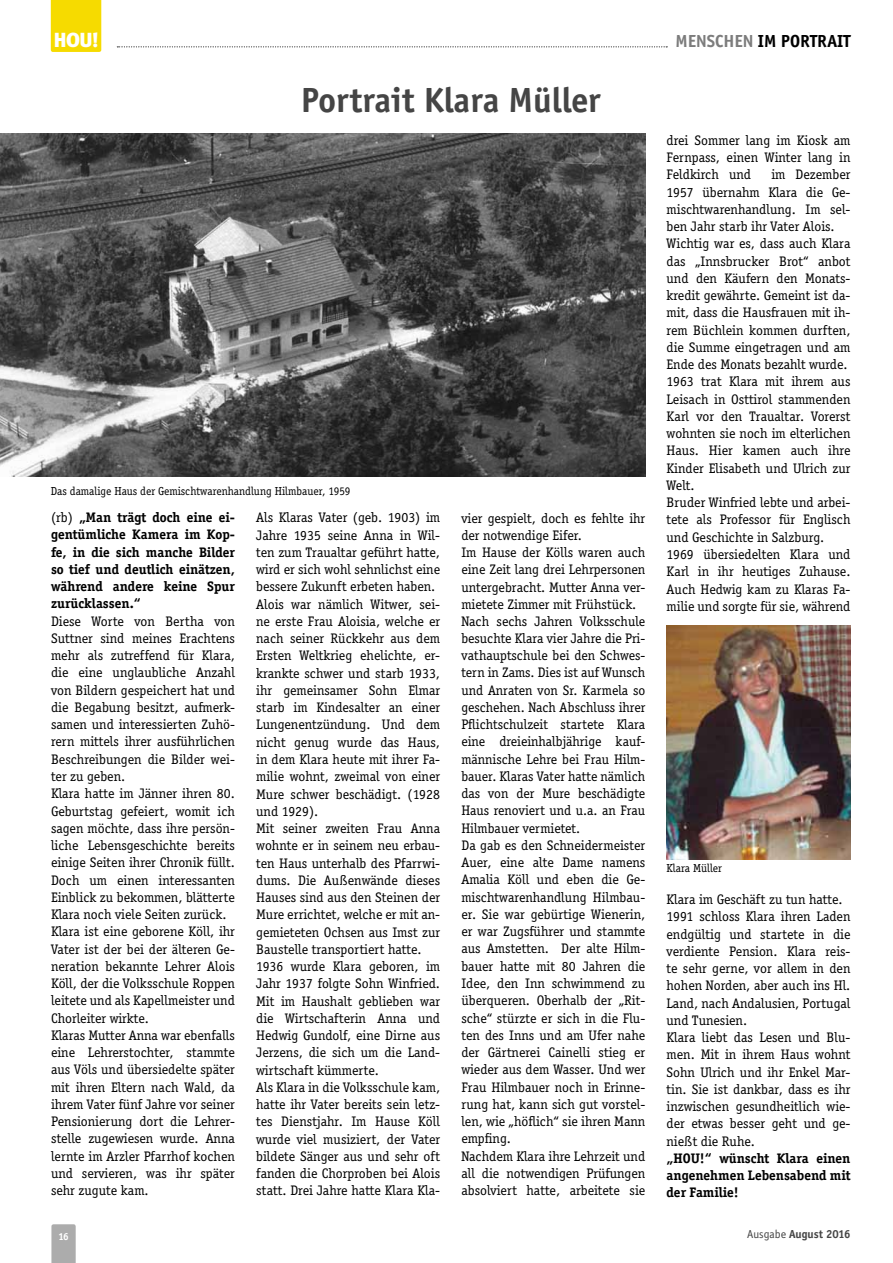
<style>
.page{position:relative;width:893px;height:1263px;background:#fff}
.page>*{position:absolute;margin:0;border:0;box-sizing:border-box;transform-origin:0 0}
.t1{font:700 36px "Officina Sans";color:#454545}
.t2{font:900 20.4px "Meta Plus";color:#fff}
.t3{font:700 18px "Officina Sans";color:#000}
.t4{font:700 18px "Officina Sans";color:#7c7c7c}
.t5{font:14.25px/17.2px "Officina Serif";color:#000}
.t6{font:700 14.25px/17.2px "Officina Serif";color:#000;text-align:justify}
.t7{font:12px "Officina Serif";color:#000}
.t8{font:700 12px "Officina Sans";color:#454545}
.t9{font:700 10.5px "Officina Sans";color:#fff}
.s1{color:#7c7c7c}
.s2{font-weight:400}
</style>
<div class="page">
<svg style="left:51px;top:1224px;width:25px;height:39px"></svg>
<div style="left:51px;top:0;width:50px;height:52px;background:#f6db00"></div>
<img style="left:0;top:134px;width:645px;height:342px">
<svg style="left:117px;top:46px;width:550px;height:1px"></svg>
<img style="left:666px;top:625px;width:184px;height:234px">
<h2 class="t2" style="left:53px;top:28px;width:47px">HOU!</h2>
<p class="t4" style="left:675px;top:30px;width:11px">mensch</p>
<p class="t3" style="left:734px;top:30px;width:118px"><span class="s1">EN</span> im PORTRAIT</p>
<h1 class="t1" style="left:301px;top:78px;width:301px">Portrait Klara Müller</h1>
<p class="t7" style="left:51px;top:485px;width:301px">Das damalige Haus der Gemischtwarenhandlung Hilmbauer, 1959</p>
<p class="t6" style="left:51px;top:509px;width:185px"><span class="s2">(rb)</span> „Man trägt doch eine ei&shy;gentümliche Kamera im Kop&shy;fe, in die sich manche Bilder so tief und deutlich einätzen, während andere keine Spur zurücklassen.“</p>
<p class="t5" style="left:51px;top:612px;width:185px">Diese Worte von Bertha von<br>Suttner sind meines Erachtens mehr als zutreffend für Klara, die eine unglaubliche Anzahl von Bildern gespeichert hat und die Begabung besitzt, aufmerk&shy;samen und interessierten Zuhö&shy;rern mittels ihrer ausführlichen<br>Beschreibungen die Bilder wei&shy;ter zu geben.<br>Klara hatte im Jänner ihren 80.<br>Geburtstag gefeiert, womit ich sagen möchte, dass ihre persön&shy;liche Lebensgeschichte bereits einige Seiten ihrer Chronik füllt.<br>Doch um einen interessanten<br>Einblick zu bekommen, blätterte<br>Klara noch viele Seiten zurück.<br>Klara ist eine geborene Köll, ihr<br>Vater ist der bei der älteren Ge&shy;neration bekannte Lehrer Alois<br>Köll, der die Volksschule Roppen leitete und als Kapellmeister und<br>Chorleiter wirkte.<br>Klaras Mutter Anna war ebenfalls eine Lehrerstochter, stammte aus Völs und übersiedelte später mit ihren Eltern nach Wald, da ihrem Vater fünf Jahre vor seiner<br>Pensionierung dort die Lehrer&shy;stelle zugewiesen wurde. Anna lernte im Arzler Pfarrhof kochen und servieren, was ihr später sehr zugute kam.</p>
<p class="t5" style="left:256px;top:509px;width:185px">Als Klaras Vater (geb. 1903) im<br>Jahre 1935 seine Anna in Wil&shy;ten zum Traualtar geführt hatte, wird er sich wohl sehnlichst eine bessere Zukunft erbeten haben.<br>Alois war nämlich Witwer, sei&shy;ne erste Frau Aloisia, welche er nach seiner Rückkehr aus dem<br>Ersten Weltkrieg ehelichte, er&shy;krankte schwer und starb 1933, ihr gemeinsamer Sohn Elmar starb im Kindesalter an einer<br>Lungenentzündung. Und dem nicht genug wurde das Haus, in dem Klara heute mit ihrer Fa&shy;milie wohnt, zweimal von einer<br>Mure schwer beschädigt. (1928 und 1929).<br>Mit seiner zweiten Frau Anna wohnte er in seinem neu erbau&shy;ten Haus unterhalb des Pfarrwi&shy;dums. Die Außenwände dieses<br>Hauses sind aus den Steinen der<br>Mure errichtet, welche er mit an&shy;gemieteten Ochsen aus Imst zur<br>Baustelle transportiert hatte.<br>1936 wurde Klara geboren, im<br>Jahr 1937 folgte Sohn Winfried.<br>Mit im Haushalt geblieben war die Wirtschafterin Anna und<br>Hedwig Gundolf, eine Dirne aus<br>Jerzens, die sich um die Land&shy;wirtschaft kümmerte.<br>Als Klara in die Volksschule kam, hatte ihr Vater bereits sein letz&shy;tes Dienstjahr. Im Hause Köll wurde viel musiziert, der Vater bildete Sänger aus und sehr oft fanden die Chorproben bei Alois statt. Drei Jahre hatte Klara Kla-</p>
<p class="t5" style="left:461px;top:509px;width:185px">vier gespielt, doch es fehlte ihr der notwendige Eifer.<br>Im Hause der Kölls waren auch eine Zeit lang drei Lehrpersonen untergebracht. Mutter Anna ver&shy;mietete Zimmer mit Frühstück.<br>Nach sechs Jahren Volksschule besuchte Klara vier Jahre die Pri&shy;vathauptschule bei den Schwes&shy;tern in Zams. Dies ist auf Wunsch und Anraten von Sr. Karmela so geschehen. Nach Abschluss ihrer<br>Pflichtschulzeit startete Klara eine dreieinhalbjährige kauf&shy;männische Lehre bei Frau Hilm&shy;bauer. Klaras Vater hatte nämlich das von der Mure beschädigte<br>Haus renoviert und u.a. an Frau<br>Hilmbauer vermietet.<br>Da gab es den Schneidermeister<br>Auer, eine alte Dame namens<br>Amalia Köll und eben die Ge&shy;mischtwarenhandlung Hilmbau&shy;er. Sie war gebürtige Wienerin, er war Zugsführer und stammte aus Amstetten. Der alte Hilm&shy;bauer hatte mit 80 Jahren die<br>Idee, den Inn schwimmend zu überqueren. Oberhalb der „Rit&shy;sche“ stürzte er sich in die Flu&shy;ten des Inns und am Ufer nahe der Gärtnerei Cainelli stieg er wieder aus dem Wasser. Und wer<br>Frau Hilmbauer noch in Erinne&shy;rung hat, kann sich gut vorstel&shy;len, wie „höflich“ sie ihren Mann empfing.<br>Nachdem Klara ihre Lehrzeit und all die notwendigen Prüfungen absolviert hatte, arbeitete sie</p>
<p class="t5" style="left:666px;top:132px;width:185px;text-align:justify">drei Sommer lang im Kiosk am Fernpass, einen Winter lang in Feldkirch und</p>
<p class="t5" style="left:666px;top:166px;width:185px;text-indent:105px">im Dezember<br>1957 übernahm Klara die Ge&shy;mischtwarenhandlung. Im sel&shy;ben Jahr starb ihr Vater Alois.<br>Wichtig war es, dass auch Klara das „Innsbrucker Brot“ anbot und den Käufern den Monats&shy;kredit gewährte. Gemeint ist da&shy;mit, dass die Hausfrauen mit ih&shy;rem Büchlein kommen durften, die Summe eingetragen und am<br>Ende des Monats bezahlt wurde.<br>1963 trat Klara mit ihrem aus<br>Leisach in Osttirol stammenden<br>Karl vor den Traualtar. Vorerst wohnten sie noch im elterlichen<br>Haus. Hier kamen auch ihre<br>Kinder Elisabeth und Ulrich zur<br>Welt.<br>Bruder Winfried lebte und arbei&shy;tete als Professor für Englisch und Geschichte in Salzburg.<br>1969 übersiedelten Klara und<br>Karl in ihr heutiges Zuhause.<br>Auch Hedwig kam zu Klaras Fa&shy;milie und sorgte für sie, während</p>
<p class="t7" style="left:666px;top:861px;width:57px">Klara Müller</p>
<p class="t5" style="left:666px;top:891px;width:185px">Klara im Geschäft zu tun hatte.<br>1991 schloss Klara ihren Laden endgültig und startete in die verdiente Pension. Klara reis&shy;te sehr gerne, vor allem in den hohen Norden, aber auch ins Hl.<br>Land, nach Andalusien, Portugal und Tunesien.<br>Klara liebt das Lesen und Blu&shy;men. Mit in ihrem Haus wohnt<br>Sohn Ulrich und ihr Enkel Mar&shy;tin. Sie ist dankbar, dass es ihr inzwischen gesundheitlich wie&shy;der etwas besser geht und ge&shy;nießt die Ruhe.</p>
<p class="t6" style="left:666px;top:1149px;width:185px">„HOU!“ wünscht Klara einen angenehmen Lebensabend mit der Familie!</p>
<p class="t9" style="left:58px;top:1230px;width:12px">16</p>
<p class="t8" style="left:747px;top:1227px;width:105px"><span class="s2">Ausgabe</span> August 2016</p>
</div>
